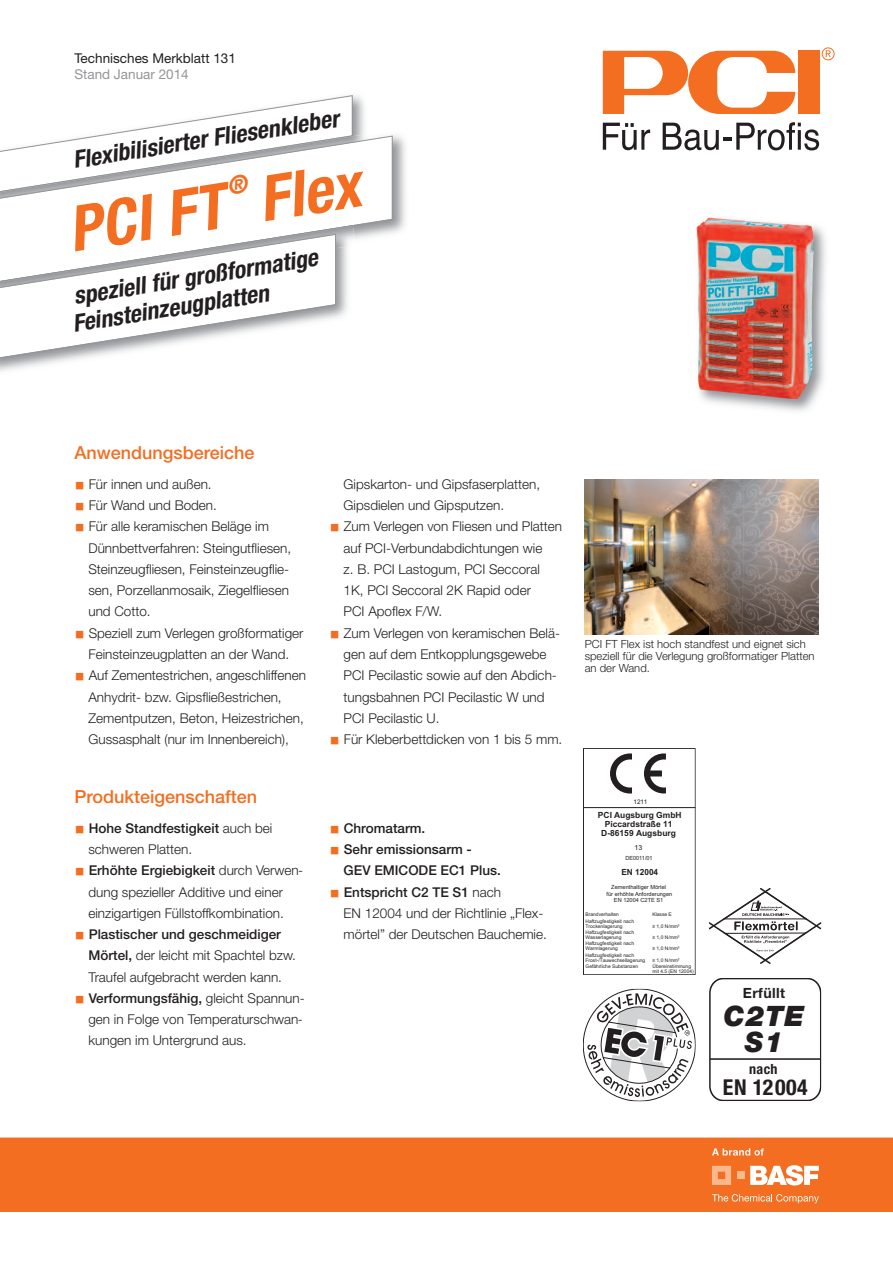
<style>
.page{position:relative;width:893px;height:1263px;background:#fff}
.page>*{position:absolute;margin:0;border:0;box-sizing:border-box;transform-origin:0 0}
.t1{font:italic 700 condensed 63px "Helvetica Neue LT Pro";color:#f36e21}
.t2{font:italic 900 28.2px/25.8px "Helvetica Neue";letter-spacing:.03em;color:#231f20;text-align:center}
.t3{font:italic 700 condensed 24px/27px "Helvetica Neue LT Pro";color:#231f20}
.t4{font:700 condensed 21.9px "Helvetica Neue";letter-spacing:.025em;color:#231f20}
.t5{font:500 18px "Helvetica Neue LT Pro";color:#f36e21}
.t6{font:700 14.1px "Helvetica Neue";letter-spacing:.03em;color:#231f20}
.t7{font:700 condensed 14.1px "Helvetica Neue";color:#231f20}
.t8{font:300 13.5px/21.3px "Helvetica Neue LT Pro";color:#231f20}
.t9{font:500 13.5px/21.3px "Helvetica Neue LT Pro";color:#231f20}
.t10{font:13.5px "Helvetica Neue LT Pro";color:#231f20}
.t11{font:13.5px "Helvetica Neue LT Pro";color:#939598}
.t12{font:300 11.25px/12px "Helvetica Neue LT Pro";color:#231f20}
.t13{font:700 8.55px/9.1px "Arial";color:#231f20;text-align:center}
.t14{font:7.05px "Arial";color:#231f20}
.t15{font:6.3px "Arial";color:#231f20}
.t16{font:5.7px/6.8px "Arial";color:#231f20;text-align:center}
.t17{font:4.95px/4.9px "Arial";color:#231f20}
.s1{font-family:"Li Gothic Med";font-weight:400;font-size:10.5px;color:#f36e21}
.s2{font-weight:500}
</style>
<div class="page">
<div style="left:798px;top:51px;width:21px;height:63px;background:#f36e21"></div>
<svg style="left:603px;top:51px;width:192px;height:63px"></svg>
<svg style="left:603px;top:123px;width:47px;height:27px"></svg>
<svg style="left:663px;top:122px;width:156px;height:28px"></svg>
<svg style="left:822px;top:47px;width:13px;height:13px"></svg>
<img style="left:353px;top:95px;width:12px;height:32px">
<img style="left:353px;top:127px;width:53px;height:106px">
<svg style="left:1px;top:135px;width:392px;height:104px"></svg>
<img style="left:696px;top:217px;width:130px;height:194px">
<img style="left:708px;top:218px;width:58px;height:5px">
<div style="left:0;top:1137px;width:893px;height:75px;background:#f36e21"></div>
<svg style="left:712px;top:1194px;width:107px;height:9px"></svg>
<svg style="left:750px;top:1165px;width:69px;height:20px"></svg>
<svg style="left:712px;top:1166px;width:19px;height:19px"></svg>
<div style="left:737px;top:1172px;width:7px;height:7px;background:#fab98c"></div>
<svg style="left:712px;top:1148px;width:52px;height:7px"></svg>
<svg style="left:709px;top:888px;width:112px;height:76px"></svg>
<hr style="left:710px;top:1058px;width:111px;height:2px;background:#231f20">
<div style="left:709px;top:978px;width:112px;height:123px;border:2px solid #231f20;border-radius:14px"></div>
<hr style="left:584px;top:807px;width:112px;height:1px;background:#231f20">
<div style="left:583px;top:748px;width:113px;height:227px;border:1px solid #231f20"></div>
<svg style="left:610px;top:753px;width:22px;height:40px"></svg>
<svg style="left:644px;top:753px;width:22px;height:40px"></svg>
<svg style="left:583px;top:989px;width:113px;height:112px"></svg>
<img style="left:1px;top:303px;width:347px;height:69px">
<img style="left:336px;top:226px;width:20px;height:77px">
<img style="left:1px;top:225px;width:352px;height:58px">
<svg style="left:1px;top:233px;width:335px;height:128px"></svg>
<img style="left:585px;top:479px;width:234px;height:156px">
<svg style="left:0;top:95px;width:353px;height:100px"></svg>
<p class="t10" style="left:74px;top:53px;width:163px">Technisches Merkblatt 131</p>
<p class="t11" style="left:74px;top:69px;width:116px">Stand Januar 2014</p>
<h3 class="t3" style="left:71px;top:149px;width:270px;rotate:-9deg">Flexibilisierter Fliesenkleber</h3>
<h1 class="t1" style="left:65px;top:207px;width:159px;rotate:-9deg">PCI FT</h1>
<h1 class="t1" style="left:255px;top:177px;width:103px;rotate:-9deg">Flex</h1>
<h3 class="t3" style="left:67px;top:285px;width:254px;rotate:-9deg">speziell für großformatige<br>Feinsteinzeugplatten</h3>
<h3 class="t5" style="left:74px;top:446px;width:182px">Anwendungsbereiche</h3>
<p class="t8" style="left:74px;top:475px;width:139px"><span class="s1">■</span> Für innen und außen.</p>
<p class="t8" style="left:74px;top:496px;width:144px"><span class="s1">■</span> Für Wand und Boden.</p>
<p class="t8" style="left:88px;top:517px;width:204px;text-indent:-14px"><span class="s1">■</span> Für alle keramischen Beläge im<br>Dünnbettverfahren: Steingutfliesen,<br>Steinzeugfliesen, Feinsteinzeugflie&shy;sen, Porzellanmosaik, Ziegelfliesen und Cotto.</p>
<p class="t8" style="left:74px;top:623px;width:231px;text-align:center"><span class="s1">■</span> Speziell zum Verlegen großformatiger<br>Feinsteinzeugplatten an der Wand.</p>
<p class="t8" style="left:88px;top:666px;width:219px;text-indent:-14px"><span class="s1">■</span> Auf Zementestrichen, angeschliffenen Anhydrit- bzw. Gipsfließestrichen, Zementputzen, Beton, Heizestrichen, Gussasphalt (nur im Innenbereich),</p>
<h3 class="t5" style="left:74px;top:790px;width:184px">Produkteigenschaften</h3>
<p class="t8" style="left:88px;top:819px;width:186px;text-indent:-14px"><span class="s1">■</span> <span class="s2">Hohe Standfestigkeit</span> auch bei schweren Platten.</p>
<p class="t8" style="left:74px;top:861px;width:230px;text-align:center"><span class="s1">■</span> <span class="s2">Erhöhte Ergiebigkeit</span> durch Verwen&shy;dung spezieller Additive und einer einzigartigen Füllstoffkombination.</p>
<p class="t8" style="left:88px;top:925px;width:209px;text-indent:-14px"><span class="s1">■</span> <span class="s2">Plastischer und geschmeidiger<br>Mörtel,</span> der leicht mit Spachtel bzw.<br>Traufel aufgebracht werden kann.</p>
<p class="t8" style="left:88px;top:989px;width:218px;text-indent:-14px"><span class="s1">■</span> <span class="s2">Verformungsfähig,</span> gleicht Spannun&shy;gen in Folge von Temperaturschwan&shy;kungen im Untergrund aus.</p>
<p class="t8" style="left:344px;top:475px;width:198px">Gipskarton- und Gipsfaserplatten,<br>Gipsdielen und Gipsputzen.</p>
<p class="t8" style="left:344px;top:517px;width:220px;text-indent:-14px"><span class="s1">■</span> Zum Verlegen von Fliesen und Platten auf PCI-Verbundabdichtungen wie<br>z. B. PCI Lastogum, PCI Seccoral<br>1K, PCI Seccoral 2K Rapid oder<br>PCI Apoflex F/W.</p>
<p class="t8" style="left:344px;top:623px;width:218px;text-indent:-14px"><span class="s1">■</span> Zum Verlegen von keramischen Belä&shy;gen auf dem Entkopplungsgewebe<br>PCI Pecilastic sowie auf den Abdich&shy;tungsbahnen PCI Pecilastic W und<br>PCI Pecilastic U.</p>
<p class="t8" style="left:330px;top:730px;width:234px"><span class="s1">■</span> Für Kleberbettdicken von 1 bis 5 mm.</p>
<p class="t9" style="left:330px;top:819px;width:97px"><span class="s1">■</span> Chromatarm.</p>
<p class="t9" style="left:344px;top:840px;width:159px;text-indent:-14px"><span class="s1">■</span> Sehr emissionsarm -<br>GEV EMICODE EC1 Plus.</p>
<p class="t8" style="left:344px;top:882px;width:205px;text-indent:-14px"><span class="s1">■</span> <span class="s2">Entspricht C2 TE S1</span> nach<br>EN 12004 und der Richtlinie „Flex&shy;mörtel” der Deutschen Bauchemie.</p>
<p class="t12" style="left:585px;top:639px;width:231px">PCI FT Flex ist hoch standfest und eignet sich speziell für die Verlegung großformatiger Platten an der Wand.</p>
<p class="t15" style="left:634px;top:797px;width:15px">1211</p>
<p class="t13" style="left:598px;top:810px;width:85px">PCI Augsburg GmbH<br>Piccardstraße 11<br>D-86159 Augsburg</p>
<p class="t14" style="left:635px;top:843px;width:9px">13</p>
<p class="t13" style="left:621px;top:868px;width:38px">EN 12004</p>
<p class="t16" style="left:625px;top:855px;width:29px">DE0011/01</p>
<p class="t16" style="left:607px;top:883px;width:67px">Zementhaltiger Mörtel<br>für erhöhte Anforderungen<br>EN 12004 C2TE S1</p>
<p class="t17" style="left:586px;top:912px;width:35px">Brandverhalten</p>
<p class="t17" style="left:652px;top:912px;width:21px">Klasse E</p>
<p class="t17" style="left:586px;top:918px;width:50px">Haftzugfestigkeit nach<br>Trockenlagerung</p>
<p class="t17" style="left:652px;top:923px;width:29px">≥ 1,0 N/mm²</p>
<p class="t17" style="left:586px;top:930px;width:50px">Haftzugfestigkeit nach<br>Wasserlagerung</p>
<p class="t17" style="left:652px;top:935px;width:29px">≥ 1,0 N/mm²</p>
<p class="t17" style="left:586px;top:941px;width:50px">Haftzugfestigkeit nach<br>Warmlagerung</p>
<p class="t17" style="left:652px;top:946px;width:29px">≥ 1,0 N/mm²</p>
<p class="t17" style="left:586px;top:952px;width:61px">Haftzugfestigkeit nach<br>Frost-/Tauwechsellagerung</p>
<p class="t17" style="left:652px;top:957px;width:29px">≥ 1,0 N/mm²</p>
<p class="t17" style="left:586px;top:964px;width:54px">Gefährliche Substanzen</p>
<p class="t17" style="left:652px;top:964px;width:43px">Übereinstimmung mit 4.5 (EN 12004)</p>
<p class="t6" style="left:743px;top:982px;width:44px">Erfüllt</p>
<h2 class="t2" style="left:724px;top:1006px;width:82px">C2TE<br>S1</h2>
<p class="t7" style="left:749px;top:1064px;width:30px">nach</p>
<h3 class="t4" style="left:723px;top:1079px;width:86px">EN 12004</h3>
</div>
